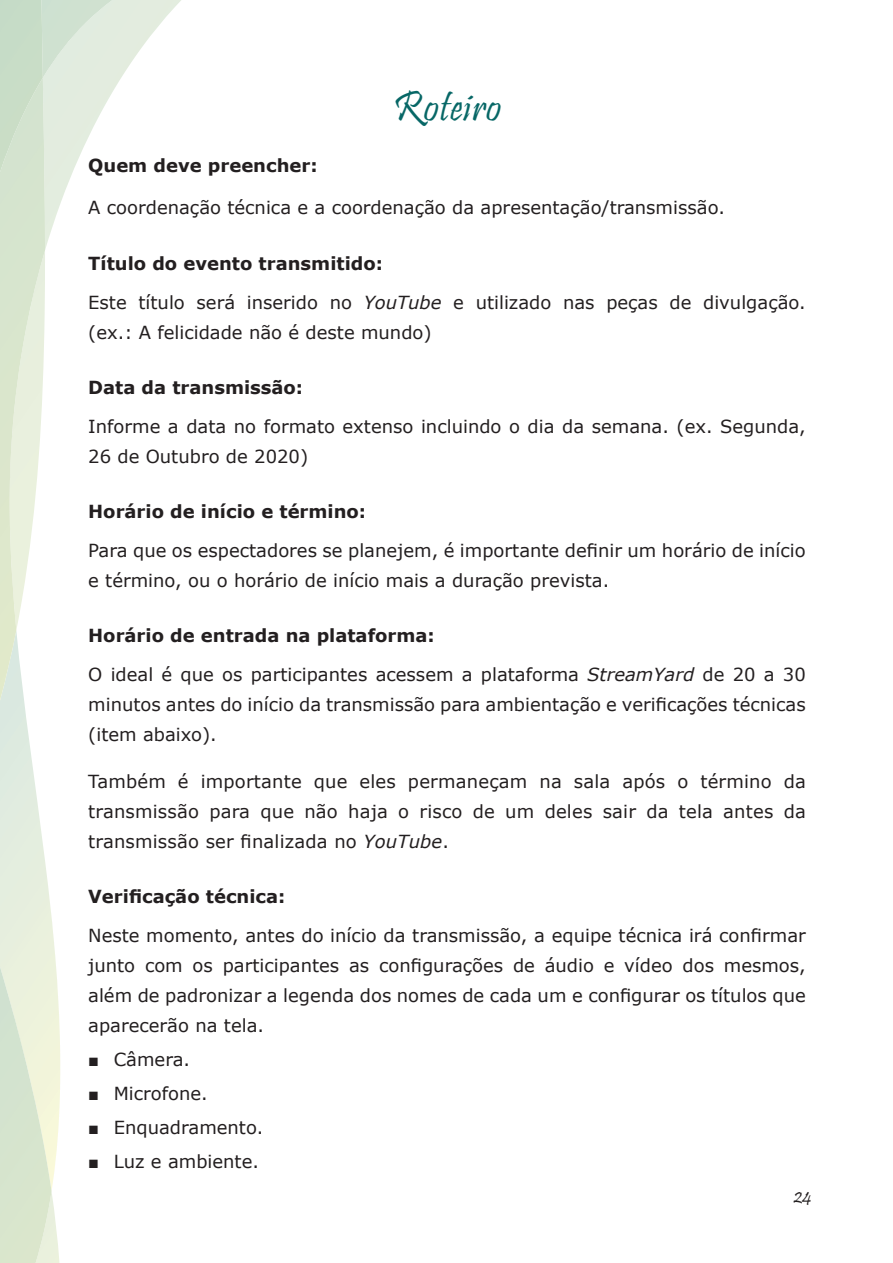
<style>
.page{position:relative;width:893px;height:1263px;background:#fff}
.page>*{position:absolute;margin:0;border:0;box-sizing:border-box;transform-origin:0 0}
.t1{font:43.5px "Pristina";letter-spacing:.01em;color:#076766}
.t2{font:19.5px "Pristina";color:#231f20}
.t3{font:18px/30px "Verdana";color:#231f20}
.t4{font:700 18px "Verdana";color:#231f20}
.s1{font-weight:700}
.s2{font-style:italic}
.s3{font-family:"Arial"}
</style>
<div class="page">
<svg style="left:130px;top:0;width:51px;height:64px"></svg>
<svg style="left:0;top:0;width:112px;height:1263px"></svg>
<img style="left:0;top:1123px;width:52px;height:140px">
<h1 class="t1" style="left:393px;top:83px;width:110px">Roteiro</h1>
<p class="t4" style="left:88px;top:152px;width:231px">Quem deve preencher:</p>
<p class="t3" style="left:88px;top:193px;width:638px">A coordenação técnica e a coordenação da apresentação/transmissão.</p>
<p class="t3" style="left:88px;top:244px;width:719px;line-height:38.5px"><span class="s1">Título do evento transmitido:<br></span>Este título será inserido no <span class="s2">YouTube</span> e utilizado nas peças de divulgação.</p>
<p class="t3" style="left:88px;top:317px;width:345px">(ex.: A felicidade não é deste mundo)</p>
<p class="t4" style="left:88px;top:375px;width:216px">Data da transmissão:</p>
<p class="t3" style="left:88px;top:411px;width:719px">Informe a data no formato extenso incluindo o dia da semana. (ex. Segunda,<br>26 de Outubro de 2020)</p>
<p class="t4" style="left:88px;top:499px;width:279px">Horário de início e término:</p>
<p class="t3" style="left:88px;top:535px;width:719px">Para que os espectadores se planejem, é importante definir um horário de início e término, ou o horário de início mais a duração prevista.</p>
<p class="t3" style="left:88px;top:616px;width:719px;line-height:38.5px"><span class="s1">Horário de entrada na plataforma:<br></span>O ideal é que os participantes acessem a plataforma <span class="s2">StreamYard</span> de 20 a 30</p>
<p class="t3" style="left:88px;top:689px;width:719px">minutos antes do início da transmissão para ambientação e verificações técnicas (item abaixo).</p>
<p class="t3" style="left:88px;top:766px;width:719px;text-align:justify">Também é importante que eles permaneçam na sala após o término da transmissão para que não haja o risco de um deles sair da tela antes da transmissão ser finalizada no <span class="s2">YouTube</span>.</p>
<p class="t4" style="left:88px;top:884px;width:199px">Verificação técnica:</p>
<p class="t3" style="left:88px;top:920px;width:719px;text-align:justify">Neste momento, antes do início da transmissão, a equipe técnica irá confirmar junto com os participantes as configurações de áudio e vídeo dos mesmos, além de padronizar a legenda dos nomes de cada um e configurar os títulos que aparecerão na tela.</p>
<p class="t3" style="left:88px;top:1044px;width:103px"><span class="s3">■</span> Câmera.</p>
<p class="t3" style="left:88px;top:1078px;width:121px"><span class="s3">■</span> Microfone.</p>
<p class="t3" style="left:88px;top:1112px;width:177px"><span class="s3">■</span> Enquadramento.</p>
<p class="t3" style="left:88px;top:1146px;width:172px"><span class="s3">■</span> Luz e ambiente.</p>
<p class="t2" style="left:794px;top:1185px;width:19px">24</p>
</div>
